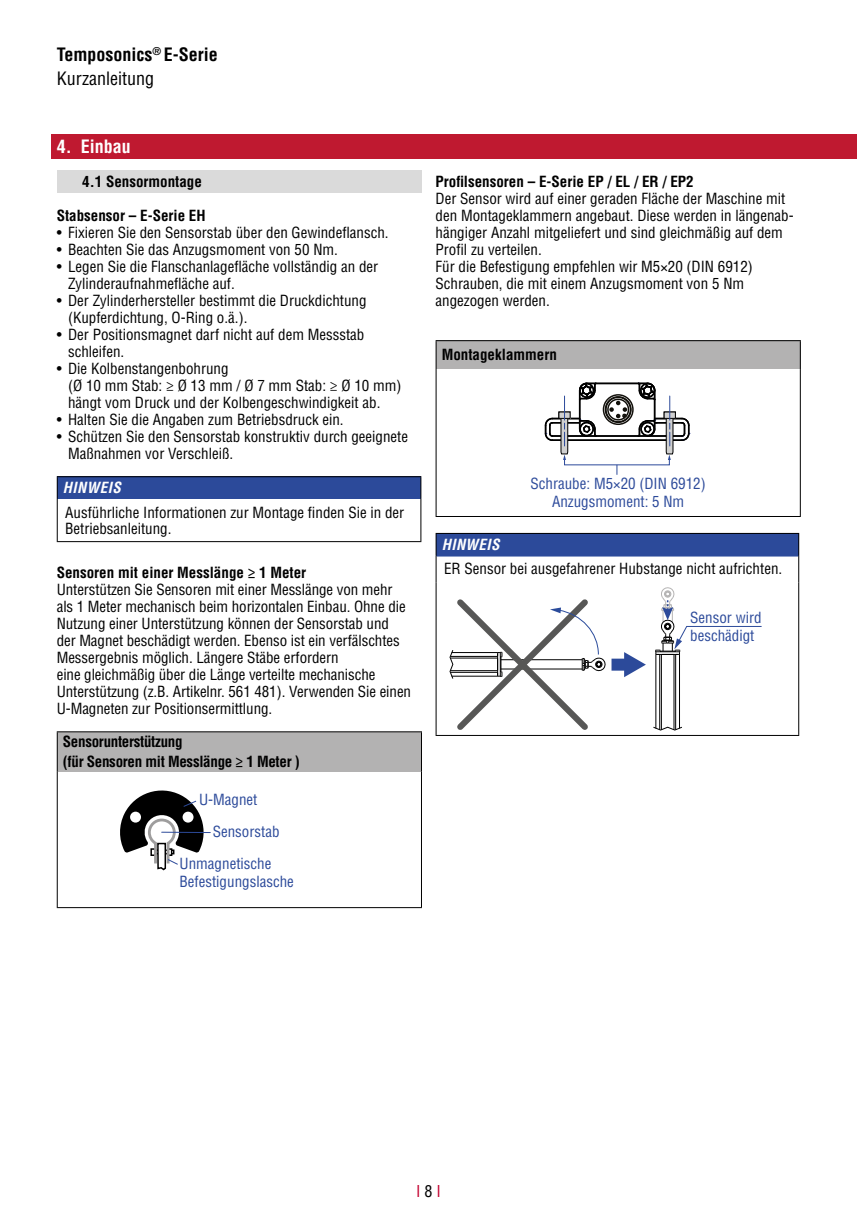
<style>
.page{position:relative;width:857px;height:1225px;background:#fff}
.page>*{position:absolute;margin:0;border:0;box-sizing:border-box;transform-origin:0 0}
.t1{font:700 condensed 18px/24px "Helvetica LT Std";color:#000}
.t2{font:700 condensed 18px "Helvetica LT Std";color:#fff}
.t3{font:condensed 16px "Helvetica LT Std";color:#c3002f}
.t4{font:condensed 15px/17px "Helvetica LT Std";color:#000}
.t5{font:700 condensed 15px "Helvetica LT Std";color:#000}
.t6{font:condensed 15px/18px "Helvetica LT Std";color:#2c4a9a}
.t7{font:700 condensed 15px/20px "Helvetica LT Std";letter-spacing:-.02em;color:#000}
.t8{font:condensed 15px/18px "Helvetica LT Pro";color:#2c4a9a;text-align:center}
.t9{font:italic 700 condensed 15px "Helvetica LT Std";letter-spacing:.03em;color:#fff}
.s1{font-weight:400}
.s2{color:#000}
</style>
<div class="page">
<div style="left:57px;top:171px;width:364px;height:22px;background:#dadada"></div>
<div style="left:57px;top:477px;width:363px;height:22px;background:#2c4a9a"></div>
<hr style="left:57px;top:499px;width:1px;height:42px;background:#000">
<hr style="left:420px;top:499px;width:1px;height:42px;background:#000">
<hr style="left:57px;top:541px;width:364px;height:1px;background:#000">
<hr style="left:57px;top:476px;width:364px;height:1px;background:#000">
<svg style="left:57px;top:477px;width:1px;height:22px"></svg>
<svg style="left:420px;top:477px;width:1px;height:22px"></svg>
<div style="left:436px;top:341px;width:363px;height:28px;background:#b3b2b2"></div>
<hr style="left:435px;top:340px;width:365px;height:1px;background:#000">
<svg style="left:435px;top:341px;width:1px;height:28px"></svg>
<svg style="left:799px;top:341px;width:1px;height:28px"></svg>
<hr style="left:435px;top:369px;width:1px;height:147px;background:#000">
<hr style="left:799px;top:369px;width:1px;height:147px;background:#000">
<hr style="left:435px;top:516px;width:365px;height:1px;background:#000">
<hr style="left:595px;top:435px;width:43px;height:2px;background:#000">
<hr style="left:595px;top:383px;width:43px;height:1px;background:#000">
<hr style="left:552px;top:439px;width:129px;height:2px;background:#000">
<div style="left:602px;top:394px;width:31px;height:31px;border:2px solid #12100b;border-radius:50%"></div>
<div style="left:607px;top:398px;width:22px;height:22px;border:2px solid #12100b;border-radius:50%"></div>
<div style="left:604px;top:396px;width:27px;height:26px;border:2px solid #12100b;border-radius:50%"></div>
<div style="left:604px;top:396px;width:27px;height:27px;border:2px solid #12100b;border-radius:50%"></div>
<svg style="left:609px;top:401px;width:19px;height:19px"></svg>
<svg style="left:636px;top:383px;width:53px;height:77px"></svg>
<svg style="left:544px;top:383px;width:53px;height:77px"></svg>
<div style="left:57px;top:732px;width:364px;height:39px;background:#b3b2b2"></div>
<hr style="left:57px;top:731px;width:365px;height:1px;background:#000">
<hr style="left:57px;top:732px;width:1px;height:39px;background:#000">
<hr style="left:421px;top:732px;width:1px;height:39px;background:#000">
<hr style="left:57px;top:771px;width:1px;height:136px;background:#000">
<hr style="left:421px;top:771px;width:1px;height:136px;background:#000">
<hr style="left:57px;top:907px;width:365px;height:1px;background:#000">
<hr style="left:162px;top:832px;width:48px;height:1px;background:#2c4a9a">
<svg style="left:120px;top:790px;width:84px;height:81px"></svg>
<div style="left:436px;top:533px;width:362px;height:22px;background:#2c4a9a"></div>
<hr style="left:436px;top:554px;width:361px;height:2px;background:#2c4a9a">
<hr style="left:435px;top:533px;width:363px;height:1px;background:#000">
<svg style="left:435px;top:534px;width:1px;height:48px"></svg>
<hr style="left:435px;top:582px;width:1px;height:153px;background:#000">
<hr style="left:797px;top:582px;width:1px;height:153px;background:#000">
<hr style="left:435px;top:735px;width:363px;height:1px;background:#000">
<svg style="left:449px;top:599px;width:157px;height:130px"></svg>
<svg style="left:653px;top:587px;width:109px;height:143px"></svg>
<div style="left:611px;top:658px;width:16px;height:12px;background:#2c4a9a"></div>
<svg style="left:623px;top:652px;width:22px;height:25px"></svg>
<div style="left:51px;top:134px;width:805px;height:25px;background:#bf1930"></div>
<p class="t1" style="left:57px;top:42px;width:162px">Temposonics<sup>®</sup> E-Serie<br><span class="s1">Kurzanleitung</span></p>
<p class="t2" style="left:57px;top:135px;width:75px">4. Einbau</p>
<p class="t5" style="left:82px;top:172px;width:121px">4.1 Sensormontage</p>
<p class="t5" style="left:57px;top:206px;width:150px">Stabsensor – E-Serie EH</p>
<p class="t4" style="left:57px;top:224px;width:333px">• Fixieren Sie den Sensorstab über den Gewindeflansch.</p>
<p class="t4" style="left:57px;top:241px;width:282px">• Beachten Sie das Anzugsmoment von 50 Nm.</p>
<p class="t4" style="left:68px;top:258px;width:311px;text-indent:-11px">• Legen Sie die Flanschanlagefläche vollständig an der<br>Zylinderaufnahmefläche auf.</p>
<p class="t4" style="left:68px;top:292px;width:300px;text-indent:-11px">• Der Zylinderhersteller bestimmt die Druckdichtung (Kupferdichtung, O-Ring o.ä.).</p>
<p class="t4" style="left:68px;top:326px;width:298px;text-indent:-11px">• Der Positionsmagnet darf nicht auf dem Messstab schleifen.</p>
<p class="t4" style="left:68px;top:360px;width:335px;text-indent:-11px">• Die Kolbenstangenbohrung<br>(Ø 10 mm Stab: ≥ Ø 13 mm / Ø 7 mm Stab: ≥ Ø 10 mm) hängt vom Druck und der Kolbengeschwindigkeit ab.</p>
<p class="t4" style="left:57px;top:411px;width:288px">• Halten Sie die Angaben zum Betriebsdruck ein.</p>
<p class="t4" style="left:68px;top:428px;width:341px;text-indent:-11px">• Schützen Sie den Sensorstab konstruktiv durch geeignete<br>Maßnahmen vor Verschleiß.</p>
<p class="t9" style="left:63px;top:478px;width:59px">HINWEIS</p>
<p class="t4" style="left:65px;top:504px;width:340px;line-height:16px">Ausführliche Informationen zur Montage finden Sie in der<br>Betriebsanleitung.</p>
<p class="t5" style="left:57px;top:563px;width:251px">Sensoren mit einer Messlänge ≥ 1 Meter</p>
<p class="t4" style="left:57px;top:581px;width:355px">Unterstützen Sie Sensoren mit einer Messlänge von mehr als 1 Meter mechanisch beim horizontalen Einbau. Ohne die Nutzung einer Unterstützung können der Sensorstab und der Magnet beschädigt werden. Ebenso ist ein verfälschtes Messergebnis möglich. Längere Stäbe erfordern<br>eine gleichmäßig über die Länge verteilte mechanische Unterstützung (z.B. Artikelnr. 561 481). Verwenden Sie einen U-Magneten zur Positionsermittlung.</p>
<p class="t7" style="left:63px;top:731px;width:238px">Sensorunterstützung<br>(für Sensoren mit Messlänge ≥ 1 Meter )</p>
<p class="t6" style="left:199px;top:790px;width:60px">U-Magnet</p>
<p class="t6" style="left:213px;top:822px;width:68px">Sensorstab</p>
<p class="t6" style="left:179px;top:855px;width:93px">Unmagnetische</p>
<p class="t6" style="left:179px;top:873px;width:116px">Befestigungslasche</p>
<p class="t5" style="left:435px;top:172px;width:259px">Profilsensoren – E-Serie EP / EL / ER / EP2</p>
<p class="t4" style="left:435px;top:190px;width:359px">Der Sensor wird auf einer geraden Fläche der Maschine mit den Montageklammern angebaut. Diese werden in längenab&shy;hängiger Anzahl mitgeliefert und sind gleichmäßig auf dem Profil zu verteilen.<br>Für die Befestigung empfehlen wir M5×20 (DIN 6912)<br>Schrauben, die mit einem Anzugsmoment von 5 Nm angezogen werden.</p>
<p class="t5" style="left:441px;top:346px;width:117px">Montageklammern</p>
<p class="t8" style="left:530px;top:474px;width:176px">Schraube: M5×20 (DIN 6912)<br>Anzugsmoment: 5 Nm</p>
<p class="t9" style="left:441px;top:535px;width:59px">HINWEIS</p>
<p class="t4" style="left:444px;top:560px;width:339px">ER Sensor bei ausgefahrener Hubstange nicht aufrichten.</p>
<p class="t6" style="left:689px;top:608px;width:73px">Sensor wird beschädigt</p>
<p class="t3" style="left:416px;top:1180px;width:26px">I <span class="s2">8</span> I</p>
</div>
